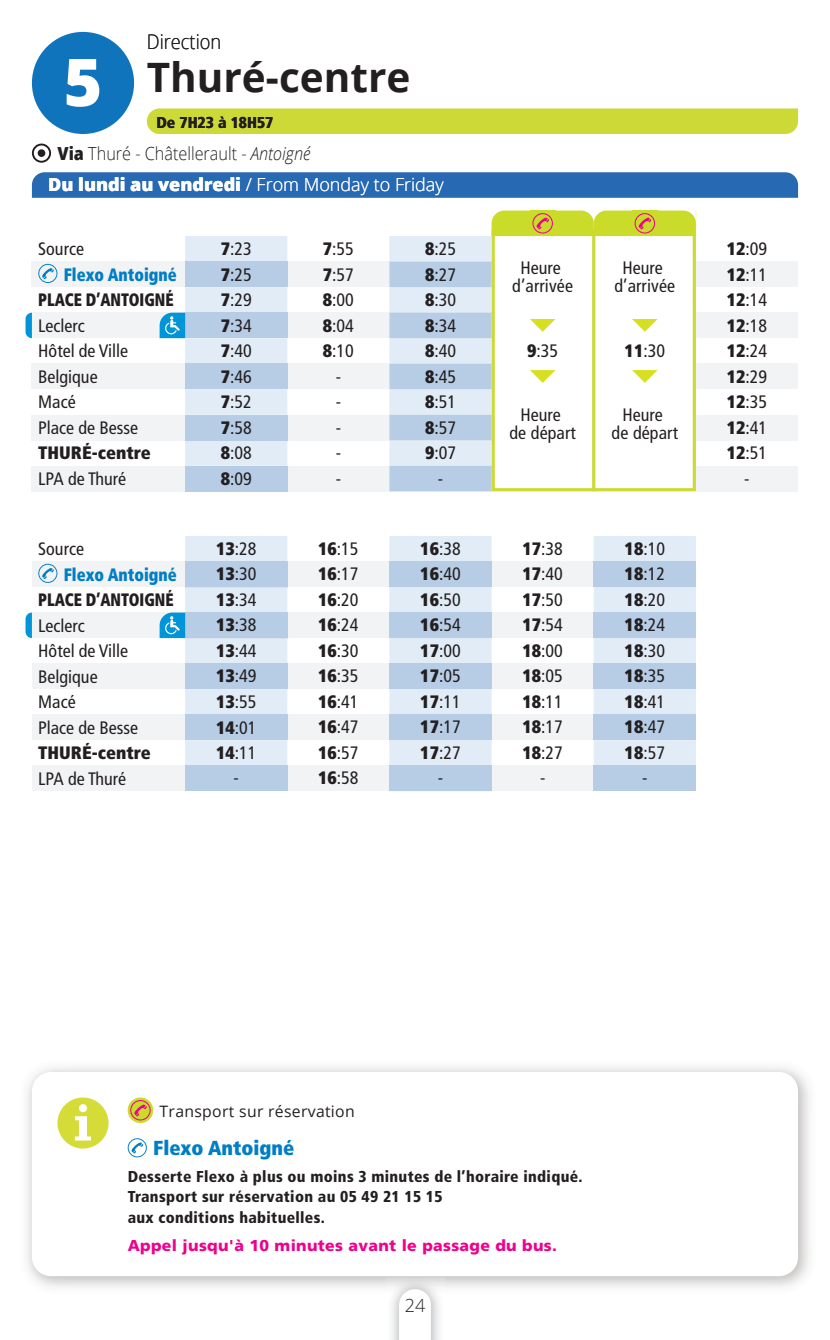
<style>
.page{position:relative;width:830px;height:1340px;background:#fff}
.page>*{position:absolute;margin:0;border:0;box-sizing:border-box;transform-origin:0 0}
.t1{font:700 40.5px "Open Sans";color:#231f20}
.t2{font:900 condensed 20.25px "Frutiger";color:#007ec5}
.t3{font:300 20.25px "Open Sans";color:#231f20;scale:.9 1}
.t4{font:condensed 18px/25.4px "Frutiger";color:#231f20;text-align:center}
.t5{font:300 18px "Open Sans";color:#fff}
.t6{font:300 18px "Open Sans";color:#231f20;scale:.9 1}
.t7{font:900 condensed 18px "Frutiger";color:#231f20;scale:.85 1}
.t8{font:900 condensed 18px "Frutiger";color:#007ec5;scale:.9 1}
.t9{font:900 condensed 18px "Frutiger";color:#231f20}
.t10{font:300 18px "Open Sans";color:#231f20}
.t11{font:900 condensed 15.75px/20.2px "Frutiger";letter-spacing:.02em;color:#231f20}
.t12{font:900 15.75px "Frutiger";letter-spacing:.02em;color:#ed028c}
.t13{font:15.75px "Open Sans";letter-spacing:.02em;color:#231f20}
.t14{font:900 condensed 15.75px "Frutiger";color:#231f20}
.s1{font-weight:800}
.s2{font-style:italic}
.s3{font-weight:900}
</style>
<div class="page">
<div style="left:32px;top:261px;width:765px;height:26px;background:#f2f3f4"></div>
<div style="left:32px;top:313px;width:765px;height:25px;background:#f2f3f4"></div>
<div style="left:32px;top:364px;width:765px;height:25px;background:#f2f3f4"></div>
<div style="left:32px;top:415px;width:765px;height:25px;background:#f2f3f4"></div>
<div style="left:32px;top:466px;width:765px;height:25px;background:#f2f3f4"></div>
<div style="left:389px;top:389px;width:102px;height:77px;background:#e1ecf7"></div>
<div style="left:185px;top:389px;width:102px;height:77px;background:#e1ecf7"></div>
<div style="left:32px;top:561px;width:663px;height:26px;background:#f2f3f4"></div>
<div style="left:32px;top:612px;width:663px;height:26px;background:#f2f3f4"></div>
<div style="left:32px;top:663px;width:663px;height:26px;background:#f2f3f4"></div>
<div style="left:32px;top:714px;width:663px;height:26px;background:#f2f3f4"></div>
<div style="left:32px;top:765px;width:663px;height:26px;background:#f2f3f4"></div>
<div style="left:389px;top:536px;width:102px;height:229px;background:#e1ecf7"></div>
<div style="left:594px;top:536px;width:101px;height:229px;background:#e1ecf7"></div>
<div style="left:389px;top:364px;width:102px;height:25px;background:#b7cde6"></div>
<div style="left:389px;top:415px;width:102px;height:25px;background:#b7cde6"></div>
<div style="left:389px;top:466px;width:102px;height:25px;background:#b7cde6"></div>
<div style="left:185px;top:364px;width:102px;height:25px;background:#b7cde6"></div>
<div style="left:185px;top:415px;width:102px;height:25px;background:#b7cde6"></div>
<div style="left:185px;top:466px;width:102px;height:25px;background:#b7cde6"></div>
<div style="left:185px;top:765px;width:102px;height:26px;background:#b7cde6"></div>
<div style="left:389px;top:561px;width:102px;height:26px;background:#b7cde6"></div>
<div style="left:389px;top:612px;width:102px;height:26px;background:#b7cde6"></div>
<div style="left:389px;top:663px;width:102px;height:26px;background:#b7cde6"></div>
<div style="left:389px;top:714px;width:102px;height:26px;background:#b7cde6"></div>
<div style="left:389px;top:765px;width:102px;height:26px;background:#b7cde6"></div>
<div style="left:593px;top:561px;width:102px;height:26px;background:#b7cde6"></div>
<div style="left:593px;top:612px;width:102px;height:26px;background:#b7cde6"></div>
<div style="left:593px;top:663px;width:102px;height:26px;background:#b7cde6"></div>
<div style="left:593px;top:714px;width:102px;height:26px;background:#b7cde6"></div>
<div style="left:593px;top:765px;width:102px;height:26px;background:#b7cde6"></div>
<svg style="left:38px;top:264px;width:19px;height:19px"></svg>
<svg style="left:38px;top:564px;width:19px;height:19px"></svg>
<div style="left:147px;top:108px;width:650px;height:26px;background:#ccd936"></div>
<svg style="left:32px;top:172px;width:765px;height:26px;background:#2c6cb4"></svg>
<div style="left:57px;top:1097px;width:51px;height:51px;background:#d5dc38;border-radius:50%"></div>
<div style="left:79px;top:1104px;width:8px;height:8px;background:#fff;border-radius:50%"></div>
<svg style="left:75px;top:1116px;width:16px;height:24px"></svg>
<svg style="left:128px;top:1138px;width:19px;height:19px"></svg>
<svg style="left:128px;top:1097px;width:25px;height:26px"></svg>
<svg style="left:130px;top:1100px;width:21px;height:20px"></svg>
<svg style="left:159px;top:236px;width:128px;height:128px"></svg>
<svg style="left:159px;top:536px;width:128px;height:229px"></svg>
<svg style="left:26px;top:313px;width:6px;height:25px"></svg>
<svg style="left:26px;top:612px;width:6px;height:26px"></svg>
<svg style="left:32px;top:143px;width:19px;height:20px"></svg>
<div style="left:38px;top:149px;width:7px;height:8px;background:#231f20;border-radius:50%"></div>
<svg style="left:491px;top:364px;width:204px;height:127px;fill:#fff"></svg>
<svg style="left:389px;top:210px;width:306px;height:154px"></svg>
<div style="left:32px;top:32px;width:102px;height:102px;background:#1074bc;border-radius:50%"></div>
<svg style="left:67px;top:59px;width:32px;height:48px"></svg>
<svg style="left:399px;top:1289px;width:32px;height:50px"></svg>
<p class="t3" style="left:147px;top:28px;width:84px">Direction</p>
<h1 class="t1" style="left:147px;top:49px;width:265px">Thuré-centre</h1>
<p class="t14" style="left:156px;top:113px;width:118px">De 7H23 à 18H57</p>
<p class="t6" style="left:57px;top:141px;width:282px"><span class="s1">Via</span> Thuré - Châtellerault - <span class="s2">Antoigné</span></p>
<p class="t5" style="left:48px;top:172px;width:397px"><span class="s1">Du lundi au vendredi</span> / From Monday to Friday</p>
<p class="t4" style="left:38px;top:236px;width:47px">Source</p>
<p class="t8" style="left:64px;top:263px;width:127px">Flexo Antoigné</p>
<p class="t7" style="left:38px;top:289px;width:161px">PLACE D’ANTOIGNÉ</p>
<p class="t4" style="left:38px;top:313px;width:91px;text-align:left">Leclerc<br>Hôtel de Ville</p>
<p class="t4" style="left:38px;top:364px;width:101px;text-align:left">Belgique<br>Macé<br>Place de Besse</p>
<p class="t4" style="left:38px;top:466px;width:89px">LPA de Thuré</p>
<p class="t9" style="left:38px;top:442px;width:114px">THURÉ-centre</p>
<p class="t4" style="left:221px;top:236px;width:32px;text-align:justify"><span class="s3">7</span>:23<br><span class="s3">7</span>:25<br><span class="s3">7</span>:29<br><span class="s3">7</span>:34<br><span class="s3">7</span>:40<br><span class="s3">7</span>:46<br><span class="s3">7</span>:52<br><span class="s3">7</span>:58<br><span class="s3">8</span>:08<br><span class="s3">8</span>:09</p>
<p class="t4" style="left:323px;top:236px;width:32px"><span class="s3">7</span>:55<br><span class="s3">7</span>:57<br><span class="s3">8</span>:00<br><span class="s3">8</span>:04<br><span class="s3">8</span>:10 -<br>-<br>-<br>-<br>-</p>
<p class="t4" style="left:425px;top:236px;width:32px"><span class="s3">8</span>:25<br><span class="s3">8</span>:27<br><span class="s3">8</span>:30<br><span class="s3">8</span>:34<br><span class="s3">8</span>:40<br><span class="s3">8</span>:45<br><span class="s3">8</span>:51<br><span class="s3">8</span>:57<br><span class="s3">9</span>:07 -</p>
<p class="t4" style="left:512px;top:259px;width:62px;line-height:18px">Heure d’arrivée</p>
<p class="t4" style="left:614px;top:259px;width:62px;line-height:18px">Heure d’arrivée</p>
<p class="t4" style="left:527px;top:338px;width:32px"><span class="s3">9</span>:35</p>
<p class="t4" style="left:624px;top:338px;width:42px"><span class="s3">11</span>:30</p>
<p class="t4" style="left:509px;top:406px;width:68px;line-height:18px">Heure<br>de départ</p>
<p class="t4" style="left:611px;top:406px;width:68px;line-height:18px">Heure<br>de départ</p>
<p class="t4" style="left:38px;top:536px;width:47px">Source</p>
<p class="t8" style="left:64px;top:563px;width:127px">Flexo Antoigné</p>
<p class="t7" style="left:38px;top:589px;width:161px">PLACE D’ANTOIGNÉ</p>
<p class="t4" style="left:38px;top:613px;width:91px;text-align:left">Leclerc<br>Hôtel de Ville</p>
<p class="t4" style="left:38px;top:664px;width:101px;text-align:left">Belgique<br>Macé<br>Place de Besse</p>
<p class="t4" style="left:38px;top:766px;width:89px">LPA de Thuré</p>
<p class="t9" style="left:38px;top:742px;width:114px">THURÉ-centre</p>
<p class="t4" style="left:318px;top:536px;width:42px;text-align:justify"><span class="s3">16</span>:15<br><span class="s3">16</span>:17<br><span class="s3">16</span>:20<br><span class="s3">16</span>:24<br><span class="s3">16</span>:30<br><span class="s3">16</span>:35<br><span class="s3">16</span>:41<br><span class="s3">16</span>:47<br><span class="s3">16</span>:57<br><span class="s3">16</span>:58</p>
<p class="t4" style="left:420px;top:536px;width:42px"><span class="s3">16</span>:38<br><span class="s3">16</span>:40<br><span class="s3">16</span>:50<br><span class="s3">16</span>:54<br><span class="s3">17</span>:00<br><span class="s3">17</span>:05<br><span class="s3">17</span>:11<br><span class="s3">17</span>:17<br><span class="s3">17</span>:27 -</p>
<p class="t4" style="left:624px;top:536px;width:42px"><span class="s3">18</span>:10<br><span class="s3">18</span>:12<br><span class="s3">18</span>:20<br><span class="s3">18</span>:24<br><span class="s3">18</span>:30<br><span class="s3">18</span>:35<br><span class="s3">18</span>:41<br><span class="s3">18</span>:47<br><span class="s3">18</span>:57 -</p>
<p class="t4" style="left:216px;top:536px;width:42px;text-align:justify"><span class="s3">13</span>:28<br><span class="s3">13</span>:30<br><span class="s3">13</span>:34<br><span class="s3">13</span>:38<br><span class="s3">13</span>:44<br><span class="s3">13</span>:49<br><span class="s3">13</span>:55<br><span class="s3">14</span>:01</p>
<p class="t4" style="left:522px;top:536px;width:42px;text-align:justify"><span class="s3">17</span>:38<br><span class="s3">17</span>:40<br><span class="s3">17</span>:50<br><span class="s3">17</span>:54<br><span class="s3">18</span>:00<br><span class="s3">18</span>:05<br><span class="s3">18</span>:11<br><span class="s3">18</span>:17<br><span class="s3">18</span>:27</p>
<p class="t4" style="left:216px;top:740px;width:42px"><span class="s3">14</span>:11 -</p>
<p class="t4" style="left:539px;top:765px;width:7px">-</p>
<p class="t4" style="left:726px;top:236px;width:42px"><span class="s3">12</span>:09<br><span class="s3">12</span>:11<br><span class="s3">12</span>:14<br><span class="s3">12</span>:18<br><span class="s3">12</span>:24<br><span class="s3">12</span>:29<br><span class="s3">12</span>:35<br><span class="s3">12</span>:41<br><span class="s3">12</span>:51 -</p>
<p class="t13" style="left:159px;top:1100px;width:197px">Transport sur réservation</p>
<p class="t2" style="left:153px;top:1135px;width:142px">Flexo Antoigné</p>
<p class="t11" style="left:128px;top:1166px;width:456px">Desserte Flexo à plus ou moins 3 minutes de l’horaire indiqué.<br>Transport sur réservation au 05 49 21 15 15<br>aux conditions habituelles.</p>
<p class="t12" style="left:128px;top:1235px;width:430px">Appel jusqu'à 10 minutes avant le passage du bus.</p>
<p class="t10" style="left:404px;top:1293px;width:22px">24</p>
</div>
